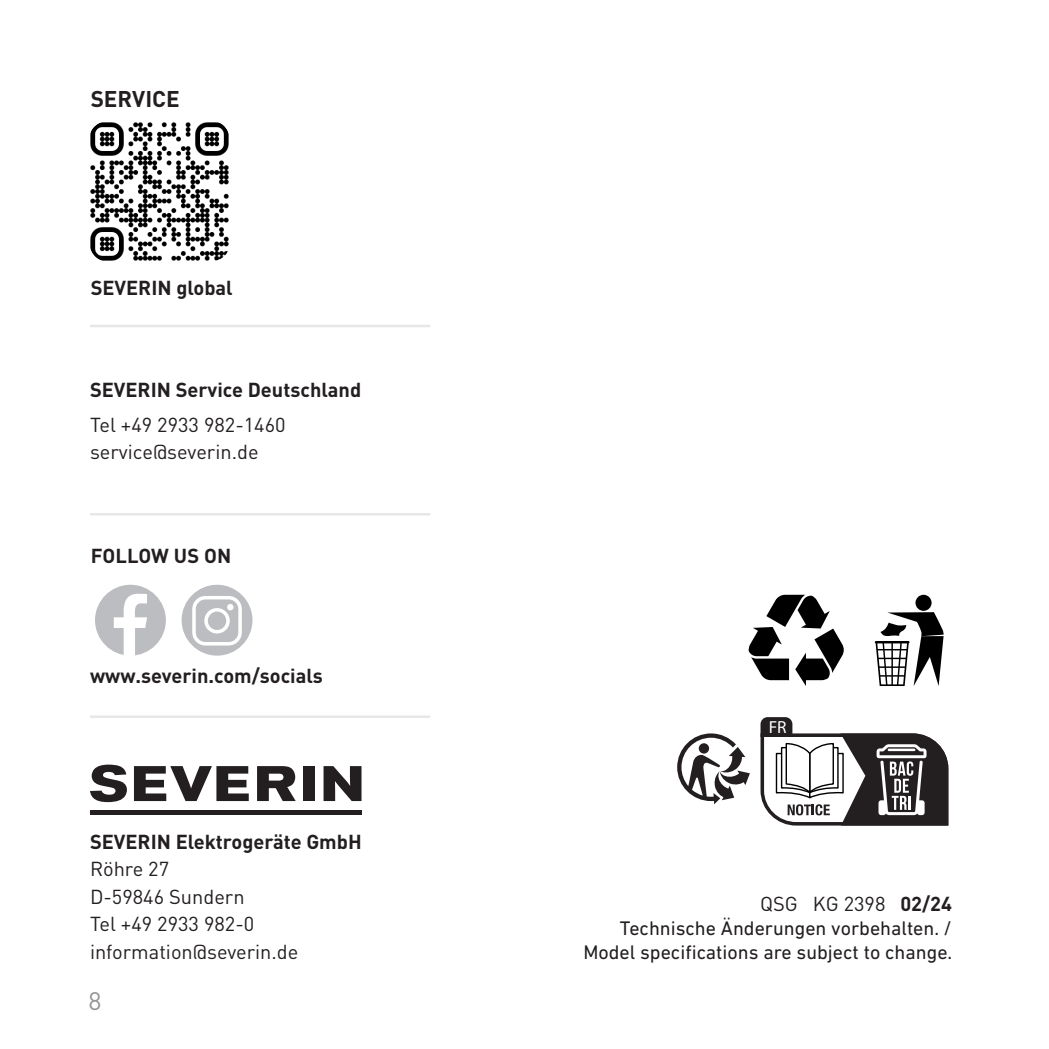
<style>
.page{position:relative;width:1049px;height:1049px;background:#fff}
.page>*{position:absolute;margin:0;border:0;box-sizing:border-box;transform-origin:0 0}
.t1{font:25px "DIN Pro";color:#939598}
.Grundtext{font:700 22.5px "DIN Pro";color:#231f20}
.Grundtext-2{font:20px "DIN Pro";color:#231f20}
.Grundtext-3{font:700 20px "DIN Pro";color:#231f20}
.t2{font:20px/24px "DIN Next LT Pro";color:#231f20;text-align:right}
.t3{font:700 17.5px "Flama Condensed";color:#fff}
.s1{font-weight:700}
</style>
<div class="page">
<svg style="left:90px;top:764px;width:37px;height:38px"></svg>
<svg style="left:134px;top:766px;width:115px;height:35px"></svg>
<svg style="left:257px;top:766px;width:39px;height:35px"></svg>
<div style="left:303px;top:766px;width:11px;height:35px;background:#231f20"></div>
<svg style="left:323px;top:766px;width:38px;height:35px"></svg>
<hr style="left:90px;top:810px;width:271px;height:4px;background:#231f20">
<svg style="left:677px;top:717px;width:272px;height:109px"></svg>
<svg style="left:748px;top:595px;width:96px;height:91px"></svg>
<div style="left:915px;top:595px;width:16px;height:16px;background:#000001;border-radius:50%"></div>
<hr style="left:875px;top:641px;width:34px;height:2px;background:#000001">
<svg style="left:877px;top:612px;width:66px;height:74px"></svg>
<div style="left:880px;top:676px;width:6px;height:8px;background:#fff"></div>
<div style="left:898px;top:676px;width:6px;height:8px;background:#fff"></div>
<img style="left:90px;top:122px;width:139px;height:139px">
<div style="left:83px;top:115px;width:153px;height:153px;border:6px solid #fff;border-radius:24px"></div>
<svg style="left:93px;top:582px;width:75px;height:76px;fill:#bcbdc0"></svg>
<div style="left:90px;top:580px;width:81px;height:81px;border:5px solid #fff;border-radius:50%"></div>
<svg style="left:114px;top:594px;width:33px;height:63px"></svg>
<svg style="left:179px;top:582px;width:76px;height:76px;fill:#bcbdc0"></svg>
<div style="left:177px;top:580px;width:80px;height:81px;border:5px solid #fff;border-radius:50%"></div>
<svg style="left:192px;top:596px;width:50px;height:49px"></svg>
<div style="left:227px;top:604px;width:7px;height:6px;background:#fff;border-radius:50%"></div>
<hr style="left:90px;top:325px;width:340px;height:2px;background:#e6e7e9">
<hr style="left:90px;top:513px;width:340px;height:2px;background:#e6e7e9">
<hr style="left:90px;top:715px;width:340px;height:3px;background:#e6e7e9">
<p class="Grundtext" style="left:91px;top:84px;width:91px">SERVICE</p>
<p class="Grundtext-3" style="left:91px;top:274px;width:144px">SEVERIN global</p>
<p class="Grundtext-3" style="left:90px;top:376px;width:273px">SEVERIN Service Deutschland</p>
<p class="Grundtext-2" style="left:90px;top:411px;width:197px">Tel +49 2933 982-1460</p>
<p class="Grundtext-2" style="left:90px;top:438px;width:170px">service@severin.de</p>
<p class="Grundtext-3" style="left:91px;top:542px;width:142px">FOLLOW US ON</p>
<p class="Grundtext-3" style="left:90px;top:662px;width:234px">www.severin.com/socials</p>
<p class="Grundtext-3" style="left:90px;top:828px;width:273px">SEVERIN Elektrogeräte GmbH</p>
<p class="Grundtext-2" style="left:90px;top:856px;width:81px">Röhre 27</p>
<p class="Grundtext-2" style="left:90px;top:883px;width:156px">D-59846 Sundern</p>
<p class="Grundtext-2" style="left:90px;top:911px;width:166px">Tel +49 2933 982-0</p>
<p class="Grundtext-2" style="left:90px;top:938px;width:210px">information@severin.de</p>
<p class="t1" style="left:89px;top:984px;width:15px">8</p>
<p class="t3" style="left:769px;top:717px;width:19px">FR</p>
<p class="Grundtext-2" style="left:760px;top:890px;width:193px">QSG KG 2398 <span class="s1">02/24</span></p>
<p class="t2" style="left:583px;top:916px;width:370px">Technische Änderungen vorbehalten. /<br>Model specifications are subject to change.</p>
</div>
